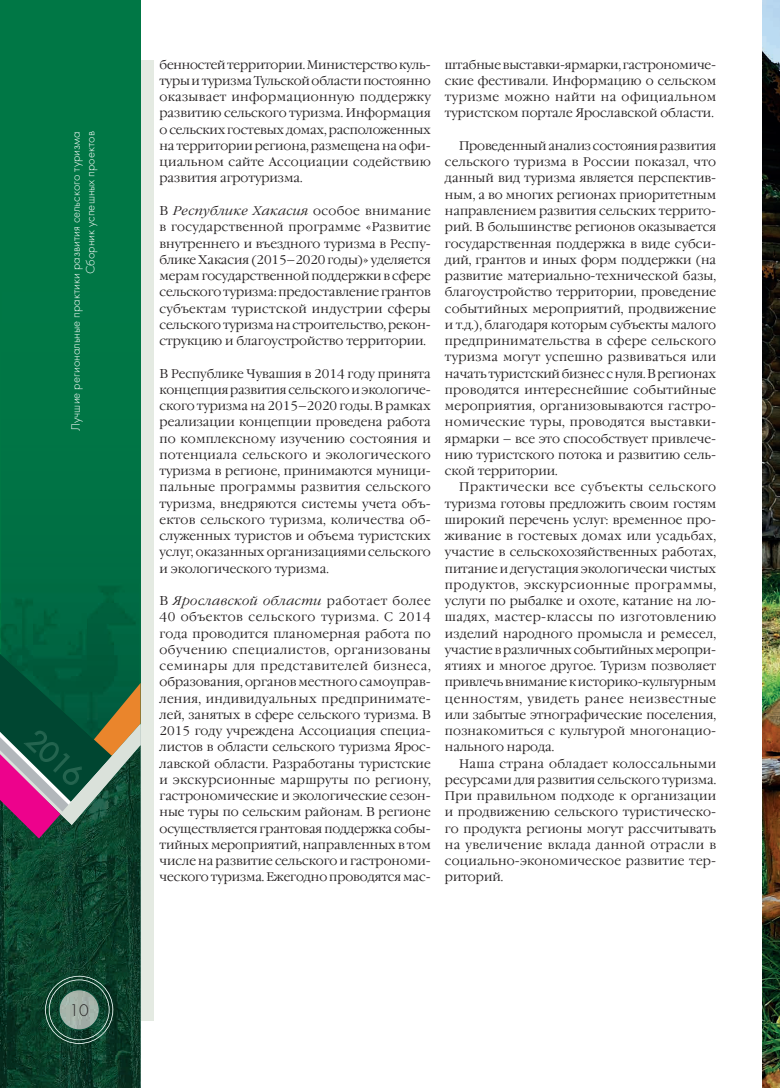
<style>
.page{position:relative;width:780px;height:1088px;background:#fff}
.page>*{position:absolute;margin:0;border:0;box-sizing:border-box;transform-origin:0 0}
.t1{font:17.5px "Futura Light C";color:#231f20}
.t2{font:300 12.5px/16.2px "Garamond C";color:#231f20;text-align:justify}
.t3{font:12.5px/14.8px "Futura Light C";color:#fff;text-align:right}
.s1{font-style:italic}
</style>
<div class="page">
<div style="left:0;top:60px;width:153px;height:960px;background:#e4eae2"></div>
<div style="left:1px;top:0;width:140px;height:654px;background:#007745"></div>
<img style="left:0;top:583px;width:1px;height:71px">
<img style="left:1px;top:583px;width:138px;height:71px">
<img style="left:0;top:854px;width:142px;height:234px">
<svg style="left:45px;top:976px;width:68px;height:68px;background:#436a5a"></svg>
<svg style="left:0;top:654px;width:141px;height:200px;background:#3b5a4e"></svg>
<img style="left:762px;top:0;width:18px;height:1088px">
<p class="t3" style="left:68px;top:431px;width:301px;rotate:-90deg">Лучшие региональные практики развития сельского туризма<br>Сборник успешных проектов</p>
<h1 class="t1" style="left:70px;top:1001px;width:21px">10</h1>
<p class="t2" style="left:159px;top:56px;width:273px">бенностей территории. Министерство куль&shy;туры и туризма Тульской области постоянно оказывает информационную поддержку развитию сельского туризма. Информация о сельских гостевых домах, расположенных на территории региона, размещена на офи&shy;циальном сайте Ассоциации содействию развития агротуризма.</p>
<p class="t2" style="left:159px;top:203px;width:273px">В <span class="s1">Республике Хакасия</span> особое внимание в государственной программе «Развитие внутреннего и въездного туризма в Респу&shy;блике Хакасия (2015–2020 годы)» уделяется мерам государственной поддержки в сфере сельского туризма: предоставление грантов субъектам туристской индустрии сферы сельского туризма на строительство, рекон&shy;струкцию и благоустройство территории.</p>
<p class="t2" style="left:159px;top:365px;width:273px">В Республике Чувашия в 2014 году принята концепция развития сельского и экологиче&shy;ского туризма на 2015–2020 годы. В рамках реализации концепции проведена работа по комплексному изучению состояния и потенциала сельского и экологического туризма в регионе, принимаются муници&shy;пальные программы развития сельского туризма, внедряются системы учета объ&shy;ектов сельского туризма, количества об&shy;служенных туристов и объема туристских услуг, оказанных организациями сельского и экологического туризма.</p>
<p class="t2" style="left:159px;top:593px;width:273px">В <span class="s1">Ярославской области</span> работает более 40 объектов сельского туризма. С 2014 года проводится планомерная работа по обучению специалистов, организованы семинары для представителей бизнеса, образования, органов местного самоуправ&shy;ления, индивидуальных предпринима те - лей, занятых в сфере сельского туризма. В 2015 году учреждена Ассоциация специа&shy;листов в области сельского туризма Ярос&shy;лавской области. Разработаны туристские и экскурсионные маршруты по региону, гастрономические и экологические сезон&shy;ные туры по сельским районам. В регионе осуществляется грантовая поддержка собы&shy;тийных мероприятий, направленных в том числе на развитие сельского и гастрономи&shy;ческого туризма. Ежегодно проводятся мас-</p>
<p class="t2" style="left:445px;top:56px;width:273px">штабные выставки-ярмарки, гастрономиче&shy;ские фестивали. Информацию о сельском туризме можно найти на официальном туристском портале Ярославской области.</p>
<p class="t2" style="left:445px;top:138px;width:273px;text-indent:14px">Проведенный анализ состояния развития сельского туризма в России показал, что данный вид туризма является перспектив&shy;ным, а во многих регионах приоритетным направлением развития сельских террито&shy;рий. В большинстве регионов оказывается государственная поддержка в виде субси&shy;дий, грантов и иных форм поддержки (на развитие материально-технической базы, благоустройство территории, проведение событийных мероприятий, продвижение и т.д.), благодаря которым субъекты малого предпринимательства в сфере сельского туризма могут успешно развиваться или начать туристский бизнес с нуля. В регионах проводятся интереснейшие событийные мероприятия, организовываются гастро&shy;номические туры, проводятся выставки&shy;ярмарки – все это способствует привлече&shy;нию туристского потока и развитию сель&shy;ской территории.</p>
<p class="t2" style="left:445px;top:479px;width:273px;text-indent:14px">Практически все субъекты сельского туризма готовы предложить своим гостям широкий перечень услуг: временное про&shy;живание в гостевых домах или усадьбах, участие в сельскохозяйственных работах, питание и дегустация экологически чистых продуктов, экскурсионные программы, услуги по рыбалке и охоте, катание на ло&shy;шадях, мастер-классы по изготовлению изделий народного промысла и ремесел, участие в различных событийных меропри&shy;ятиях и многое другое. Туризм позволяет привлечь внимание к историко-культурным ценностям, увидеть ранее неизвестные или забытые этнографические поселения, познакомиться с культурой многонацио&shy;нального народа.</p>
<p class="t2" style="left:445px;top:755px;width:273px;text-indent:14px">Наша страна обладает колоссальными ресурсами для развития сельского туризма.<br>При правильном подходе к организации и продвижению сельского туристическо&shy;го продукта регионы могут рассчитывать на увеличение вклада данной отрасли в социально-экономическое развитие тер&shy;риторий.</p>
</div>
